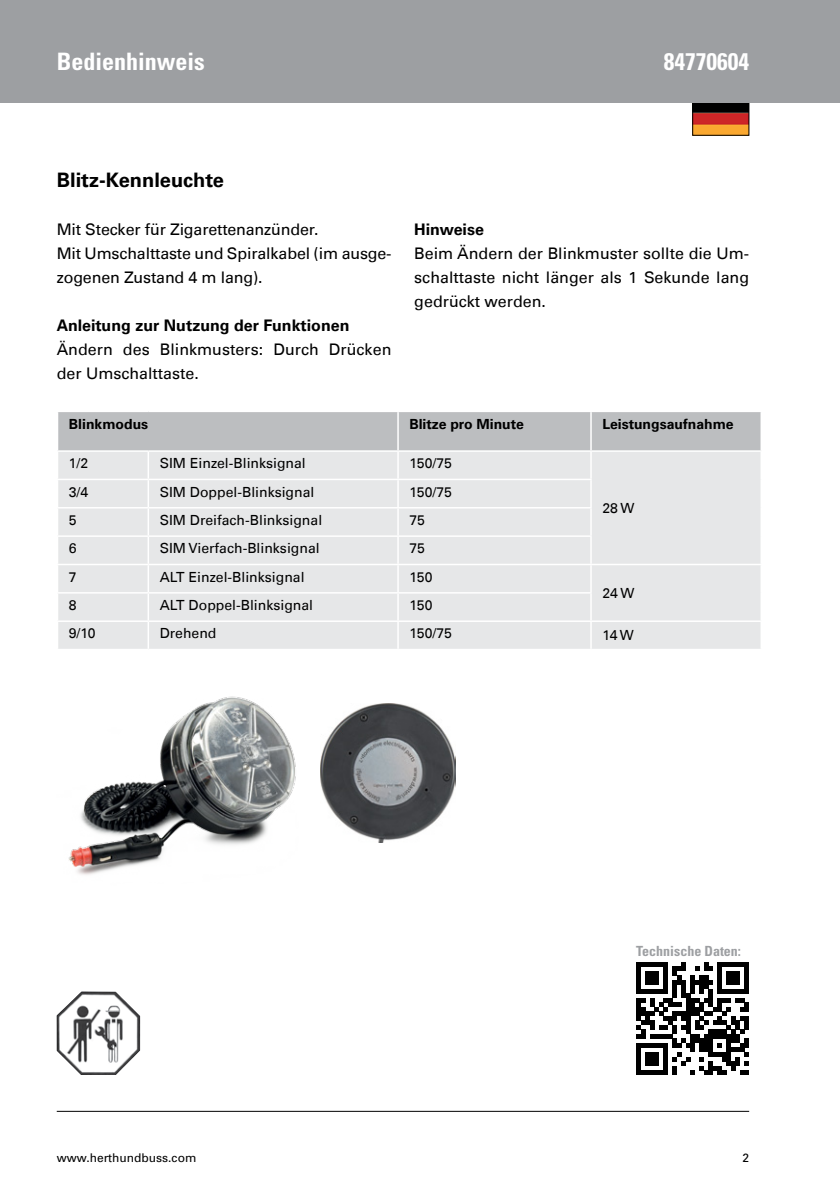
<style>
.page{position:relative;width:840px;height:1191px;background:#fff}
.page>*{position:absolute;margin:0;border:0;box-sizing:border-box;transform-origin:0 0}
.t1{font:700 condensed 24px "Univers";color:#fff}
.t2{font:700 20px "Univers Com 65";color:#000}
.t3{font:16px/24px "Univers Com 55 Roman";color:#000}
.t4{font:700 16px "Univers Com 65";color:#000}
.t5{font:14px "Univers Com 55 Roman";color:#000}
.t6{font:700 14px "Univers Com 65";color:#000}
.t7{font:700 condensed 14px "Univers";color:#9d9fa2}
.t8{font:12px "Univers";color:#000}
</style>
<div class="page">
<img style="left:694px;top:103px;width:52px;height:30px">
<div style="left:692px;top:101px;width:56px;height:34px;border:1px solid #000"></div>
<div style="left:0;top:0;width:839px;height:102px;background:#9d9fa2"></div>
<hr style="left:57px;top:1111px;width:691px;height:1px;background:#000">
<img style="left:57px;top:991px;width:83px;height:83px">
<svg style="left:58px;top:412px;width:703px;height:237px;background:#dfe0e2"></svg>
<hr style="left:148px;top:479px;width:250px;height:1px;background:#fff">
<hr style="left:148px;top:507px;width:250px;height:1px;background:#fff">
<hr style="left:148px;top:535px;width:250px;height:2px;background:#fff">
<hr style="left:148px;top:564px;width:250px;height:1px;background:#fff">
<hr style="left:148px;top:592px;width:250px;height:1px;background:#fff">
<hr style="left:148px;top:620px;width:250px;height:2px;background:#fff">
<hr style="left:398px;top:479px;width:193px;height:1px;background:#fff">
<hr style="left:398px;top:507px;width:193px;height:1px;background:#fff">
<hr style="left:398px;top:535px;width:193px;height:2px;background:#fff">
<hr style="left:398px;top:564px;width:192px;height:1px;background:#fff">
<hr style="left:398px;top:592px;width:193px;height:1px;background:#fff">
<hr style="left:398px;top:620px;width:192px;height:2px;background:#fff">
<img style="left:68px;top:696px;width:228px;height:179px">
<img style="left:320px;top:703px;width:135px;height:139px">
<svg style="left:636px;top:962px;width:112px;height:112px"></svg>
<h1 class="t1" style="left:57px;top:47px;width:150px">Bedienhinweis</h1>
<h1 class="t1" style="left:663px;top:47px;width:87px">84770604</h1>
<p class="t2" style="left:57px;top:168px;width:169px">Blitz-Kennleuchte</p>
<p class="t3" style="left:57px;top:217px;width:336px">Mit Stecker für Zigarettenanzünder.<br>Mit Umschalttaste und Spiralkabel (im ausge&shy;zogenen Zustand 4 m lang).</p>
<p class="t4" style="left:57px;top:315px;width:294px">Anleitung zur Nutzung der Funktionen</p>
<p class="t3" style="left:57px;top:337px;width:336px">Ändern des Blinkmusters: Durch Drücken der Umschalttaste.</p>
<p class="t6" style="left:69px;top:415px;width:81px">Blinkmodus</p>
<p class="t6" style="left:409px;top:415px;width:116px">Blitze pro Minute</p>
<p class="t6" style="left:602px;top:415px;width:133px">Leistungsaufnahme</p>
<p class="t5" style="left:69px;top:455px;width:21px">1/2</p>
<p class="t5" style="left:159px;top:455px;width:148px">SIM Einzel-Blinksignal</p>
<p class="t5" style="left:409px;top:455px;width:44px">150/75</p>
<p class="t5" style="left:602px;top:499px;width:34px">28 W</p>
<p class="t4" style="left:414px;top:219px;width:71px">Hinweise</p>
<p class="t3" style="left:414px;top:241px;width:336px;text-align:justify">Beim Ändern der Blinkmuster sollte die Um&shy;schalttaste nicht länger als 1 Sekunde lang gedrückt werden.</p>
<p class="t5" style="left:69px;top:483px;width:21px">3/4</p>
<p class="t5" style="left:159px;top:483px;width:156px">SIM Doppel-Blinksignal</p>
<p class="t5" style="left:409px;top:483px;width:44px">150/75</p>
<p class="t5" style="left:69px;top:511px;width:9px">5</p>
<p class="t5" style="left:159px;top:511px;width:164px">SIM Dreifach-Blinksignal</p>
<p class="t5" style="left:409px;top:511px;width:17px">75</p>
<p class="t5" style="left:69px;top:540px;width:9px">6</p>
<p class="t5" style="left:159px;top:540px;width:161px">SIM Vierfach-Blinksignal</p>
<p class="t5" style="left:409px;top:540px;width:17px">75</p>
<p class="t5" style="left:69px;top:568px;width:9px">7</p>
<p class="t5" style="left:159px;top:568px;width:146px">ALT Einzel-Blinksignal</p>
<p class="t5" style="left:409px;top:568px;width:25px">150</p>
<p class="t5" style="left:602px;top:584px;width:34px">24 W</p>
<p class="t5" style="left:69px;top:596px;width:9px">8</p>
<p class="t5" style="left:159px;top:596px;width:155px">ALT Doppel-Blinksignal</p>
<p class="t5" style="left:409px;top:596px;width:25px">150</p>
<p class="t5" style="left:69px;top:625px;width:28px">9/10</p>
<p class="t5" style="left:159px;top:625px;width:58px">Drehend</p>
<p class="t5" style="left:409px;top:625px;width:44px">150/75</p>
<p class="t5" style="left:602px;top:627px;width:33px">14 W</p>
<p class="t7" style="left:636px;top:942px;width:106px">Technische Daten:</p>
<p class="t8" style="left:57px;top:1150px;width:141px">www.herthundbuss.com</p>
<p class="t8" style="left:742px;top:1150px;width:8px">2</p>
</div>
